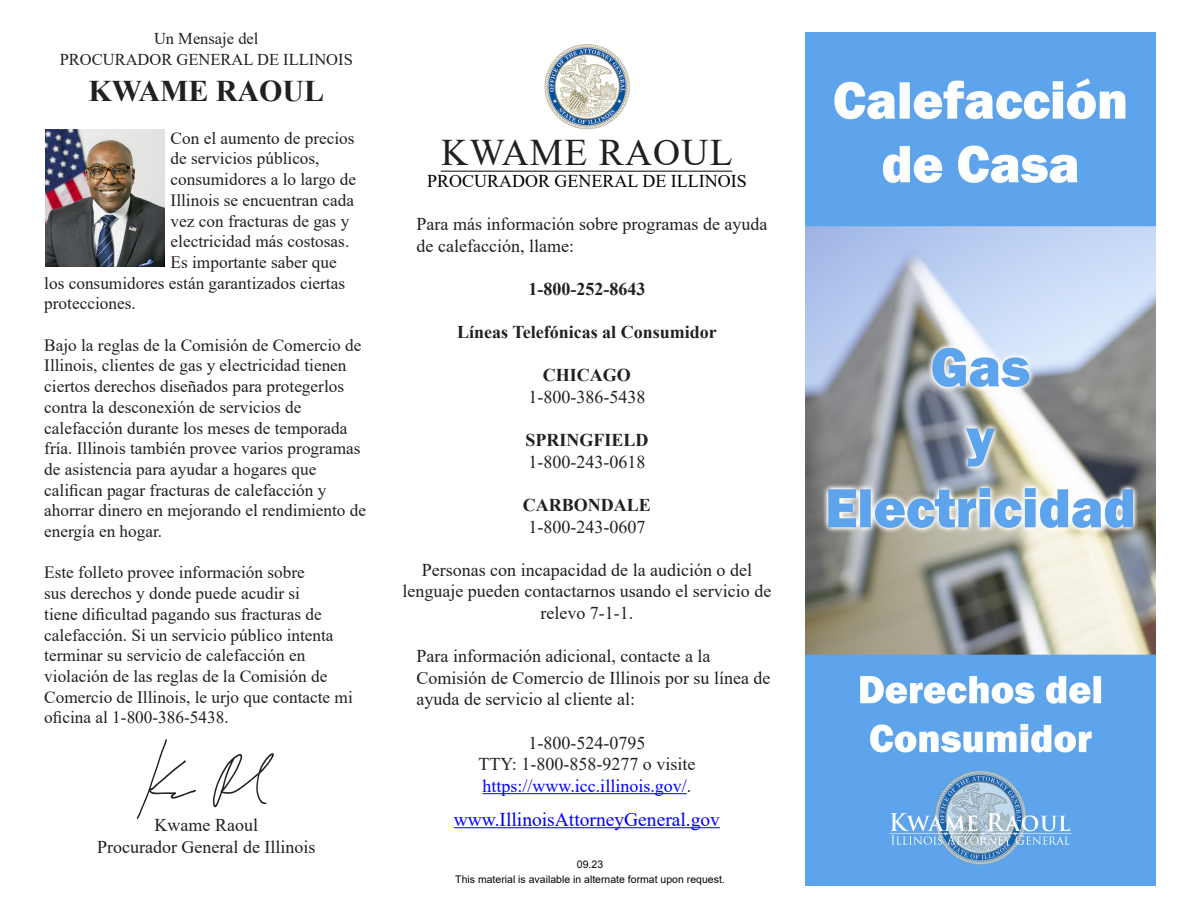
<style>
.page{position:relative;width:1188px;height:918px;background:#fff}
.page>*{position:absolute;margin:0;border:0;box-sizing:border-box;transform-origin:0 0}
.t1{font:37.5px "Times New Roman";letter-spacing:.03em;color:#231f20}
.t2{font:700 30px "Times New Roman";color:#231f20}
.t3{font:19.5px "Times New Roman";color:#00f}
.t4{font:18px/21.6px "Times New Roman";color:#231f20}
.t5{font:700 18px "Times New Roman";color:#231f20}
.t6{font:18px "Times New Roman";color:#00f}
.t7{font:18px "Times New Roman";color:#000}
.t8{font:17.25px/20.7px "Times New Roman";color:#231f20}
.t9{font:16.5px "Times New Roman";color:#231f20}
.Title_Subhead{font:10.5px "Arial";color:#040503}
.s1{color:#231f20}
</style>
<div class="page">
<hr style="left:483px;top:793px;width:204px;height:1px;background:#00f">
<hr style="left:454px;top:827px;width:266px;height:1px;background:#00f">
<img style="left:806px;top:32px;width:350px;height:854px">
<img style="left:544px;top:44px;width:86px;height:86px">
<hr style="left:441px;top:171px;width:291px;height:1px;background:#231f20">
<img style="left:46px;top:129px;width:118px;height:138px">
<img style="left:136px;top:739px;width:138px;height:80px">
<p class="t9" style="left:154px;top:27px;width:106px">Un Mensaje del</p>
<p class="t9" style="left:60px;top:48px;width:295px">PROCURADOR GENERAL DE ILLINOIS</p>
<p class="t2" style="left:88px;top:70px;width:237px">KWAME RAOUL</p>
<p class="t8" style="left:171px;top:127px;width:185px">Con el aumento de precios</p>
<p class="t8" style="left:171px;top:148px;width:151px">de servicios públicos,</p>
<p class="t8" style="left:171px;top:168px;width:187px">consumidores a lo largo de</p>
<p class="t8" style="left:171px;top:189px;width:185px">Illinois se encuentran cada</p>
<p class="t8" style="left:171px;top:210px;width:180px">vez con fracturas de gas y</p>
<p class="t8" style="left:171px;top:231px;width:180px">electricidad más costosas.</p>
<p class="t8" style="left:171px;top:251px;width:168px">Es importante saber que</p>
<p class="t8" style="left:44px;top:272px;width:302px">los consumidores están garantizados ciertas</p>
<p class="t8" style="left:44px;top:293px;width:93px">protecciones.</p>
<p class="t8" style="left:44px;top:334px;width:319px">Bajo la reglas de la Comisión de Comercio de</p>
<p class="t8" style="left:44px;top:355px;width:323px">Illinois, clientes de gas y electricidad tienen ciertos derechos diseñados para protegerlos contra la desconexión de servicios de calefacción durante los meses de temporada fría. Illinois también provee varios programas de asistencia para ayudar a hogares que califican pagar fracturas de calefacción y ahorrar dinero en mejorando el rendimiento de energía en hogar.</p>
<p class="t8" style="left:44px;top:562px;width:310px">Este folleto provee información sobre<br>sus derechos y donde puede acudir si<br>tiene dificultad pagando sus fracturas de calefacción. Si un servicio público intenta terminar su servicio de calefacción en violación de las reglas de la Comisión de Comercio de Illinois, le urjo que contacte mi oficina al 1-800-386-5438.</p>
<p class="t4" style="left:155px;top:814px;width:105px">Kwame Raoul</p>
<p class="t4" style="left:97px;top:836px;width:220px">Procurador General de Illinois</p>
<p class="t1" style="left:441px;top:126px;width:293px">KWAME RAOUL</p>
<p class="t7" style="left:427px;top:168px;width:321px">PROCURADOR GENERAL DE ILLINOIS</p>
<p class="t4" style="left:417px;top:213px;width:352px">Para más información sobre programas de ayuda de calefacción, llame:</p>
<p class="t5" style="left:528px;top:276px;width:118px">1-800-252-8643</p>
<p class="t5" style="left:457px;top:319px;width:261px">Líneas Telefónicas al Consumidor</p>
<p class="t5" style="left:543px;top:362px;width:90px">CHICAGO</p>
<p class="t4" style="left:528px;top:386px;width:118px">1-800-386-5438</p>
<p class="t5" style="left:525px;top:427px;width:125px">SPRINGFIELD</p>
<p class="t4" style="left:528px;top:450px;width:118px">1-800-243-0618</p>
<p class="t5" style="left:523px;top:492px;width:129px">CARBONDALE</p>
<p class="t4" style="left:528px;top:515px;width:118px">1-800-243-0607</p>
<p class="t4" style="left:402px;top:558px;width:370px;text-align:center">Personas con incapacidad de la audición o del lenguaje pueden contactarnos usando el servicio de relevo 7-1-1.</p>
<p class="t4" style="left:417px;top:645px;width:355px">Para información adicional, contacte a la<br>Comisión de Comercio de Illinois por su línea de ayuda de servicio al cliente al:</p>
<p class="t4" style="left:528px;top:731px;width:118px">1-800-524-0795</p>
<p class="t4" style="left:479px;top:753px;width:218px">TTY: 1-800-858-9277 o visite</p>
<p class="t6" style="left:483px;top:773px;width:210px">https://www.icc.illinois.gov/<span class="s1">.</span></p>
<p class="t3" style="left:454px;top:805px;width:268px">www.IllinoisAttorneyGeneral.gov</p>
<p class="Title_Subhead" style="left:577px;top:857px;width:28px">09.23</p>
<p class="Title_Subhead" style="left:455px;top:872px;width:271px">This material is available in alternate format upon request.</p>
</div>
